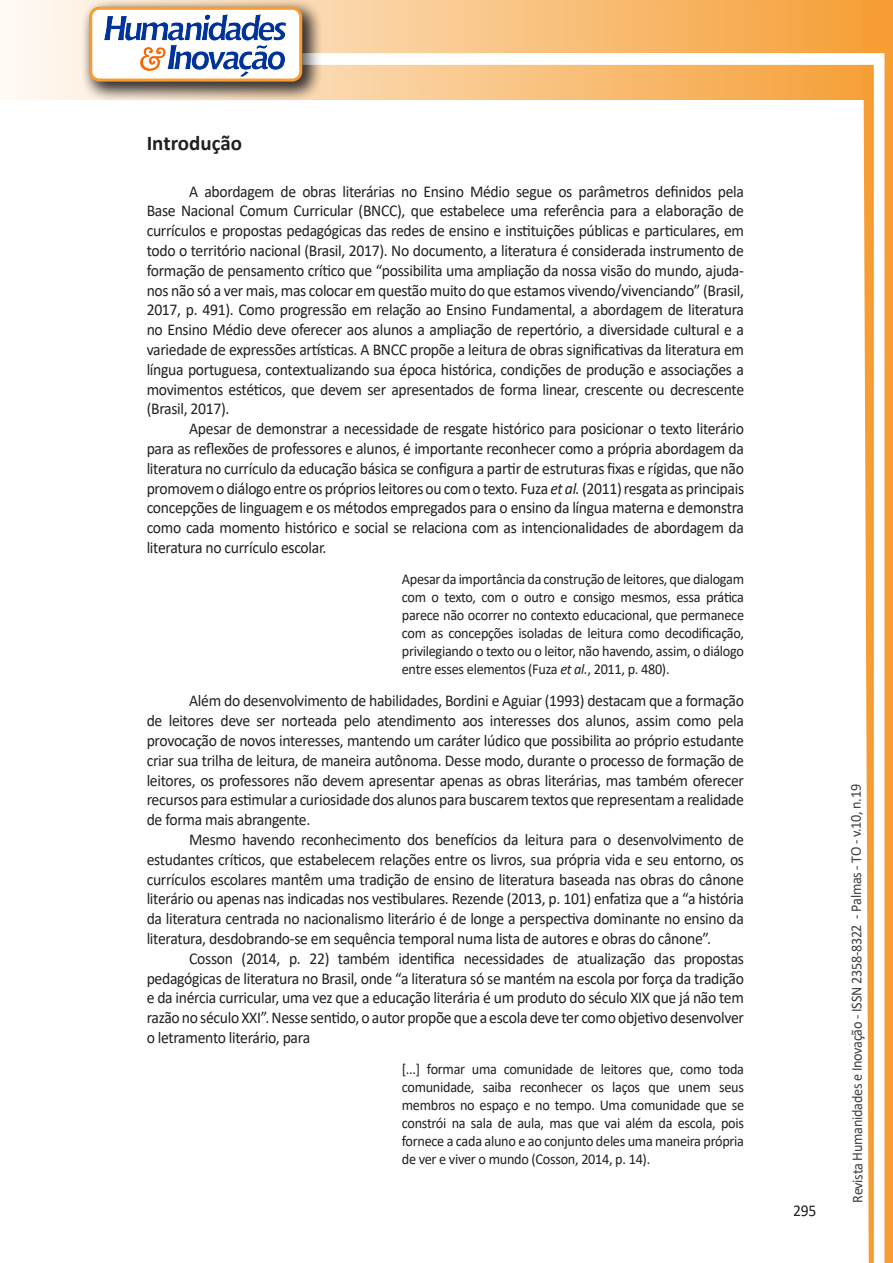
<style>
.page{position:relative;width:893px;height:1263px;background:#fff}
.page>*{position:absolute;margin:0;border:0;box-sizing:border-box;transform-origin:0 0}
.Titulo_2{font:700 21px "Calibri";color:#231f20}
.texto{font:16.5px/19.8px "Calibri";letter-spacing:-.02em;color:#231f20;text-align:justify;scale:.95 1}
.citacao{font:15px/18px "Calibri";letter-spacing:-.02em;color:#231f20;text-align:justify;scale:.95 1}
.t1{font:15px "Calibri";letter-spacing:-.025em;color:#3e3e3f;scale:.95 1}
.s1{font-style:italic}
</style>
<div class="page">
<svg style="left:5px;top:0;width:858px;height:100px;background:#f9c484"></svg>
<div style="left:302px;top:53px;width:582px;height:12px;background:#fff;border:2px solid #fff"></div>
<svg style="left:863px;top:0;width:30px;height:1263px"></svg>
<div style="left:81px;top:0;width:241px;height:102px;background:#231f20;opacity:.75"></div>
<div style="left:91px;top:8px;width:210px;height:72px;background:#fff;border-radius:9px"></div>
<img style="left:104px;top:14px;width:181px;height:62px">
<div style="left:89px;top:7px;width:213px;height:75px;border:3px solid #f69e34;border-radius:9px"></div>
<p class="Titulo_2" style="left:147px;top:128px;width:97px">Introdução</p>
<p class="texto" style="left:147px;top:181px;width:630px;text-indent:43px">A abordagem de obras literárias no Ensino Médio segue os parâmetros definidos pela Base Nacional Comum Curricular (BNCC), que estabelece uma referência para a elaboração de currículos e propostas pedagógicas das redes de ensino e instituições públicas e particulares, em todo o território nacional (Brasil, 2017). No documento, a literatura é considerada instrumento de formação de pensamento crítico que “possibilita uma ampliação da nossa visão do mundo, ajuda&shy;nos não só a ver mais, mas colocar em questão muito do que estamos vivendo/vivenciando” (Brasil, 2017, p. 491). Como progressão em relação ao Ensino Fundamental, a abordagem de literatura no Ensino Médio deve oferecer aos alunos a ampliação de repertório, a diversidade cultural e a variedade de expressões artísticas. A BNCC propõe a leitura de obras significativas da literatura em língua portuguesa, contextualizando sua época histórica, condições de produção e associações a movimentos estéticos, que devem ser apresentados de forma linear, crescente ou decrescente (Brasil, 2017).</p>
<p class="texto" style="left:147px;top:418px;width:630px;text-indent:43px">Apesar de demonstrar a necessidade de resgate histórico para posicionar o texto literário para as reflexões de professores e alunos, é importante reconhecer como a própria abordagem da literatura no currículo da educação básica se configura a partir de estruturas fixas e rígidas, que não promovem o diálogo entre os próprios leitores ou com o texto. Fuza <span class="s1">et al.</span> (2011) resgata as principais concepções de linguagem e os métodos empregados para o ensino da língua materna e demonstra como cada momento histórico e social se relaciona com as intencionalidades de abordagem da literatura no currículo escolar.</p>
<p class="citacao" style="left:402px;top:569px;width:362px">Apesar da importância da construção de leitores, que dialogam com o texto, com o outro e consigo mesmos, essa prática parece não ocorrer no contexto educacional, que permanece com as concepções isoladas de leitura como decodificação, privilegiando o texto ou o leitor, não havendo, assim, o diálogo entre esses elementos (Fuza <span class="s1">et al.</span>, 2011, p. 480).</p>
<p class="texto" style="left:147px;top:690px;width:630px;text-indent:43px">Além do desenvolvimento de habilidades, Bordini e Aguiar (1993) destacam que a formação de leitores deve ser norteada pelo atendimento aos interesses dos alunos, assim como pela provocação de novos interesses, mantendo um caráter lúdico que possibilita ao próprio estudante criar sua trilha de leitura, de maneira autônoma. Desse modo, durante o processo de formação de leitores, os professores não devem apresentar apenas as obras literárias, mas também oferecer recursos para estimular a curiosidade dos alunos para buscarem textos que representam a realidade de forma mais abrangente.</p>
<p class="texto" style="left:147px;top:829px;width:630px;text-indent:43px">Mesmo havendo reconhecimento dos benefícios da leitura para o desenvolvimento de estudantes críticos, que estabelecem relações entre os livros, sua própria vida e seu entorno, os currículos escolares mantêm uma tradição de ensino de literatura baseada nas obras do cânone literário ou apenas nas indicadas nos vestibulares. Rezende (2013, p. 101) enfatiza que a “a história da literatura centrada no nacionalismo literário é de longe a perspectiva dominante no ensino da literatura, desdobrando-se em sequência temporal numa lista de autores e obras do cânone”.</p>
<p class="texto" style="left:147px;top:948px;width:630px;text-indent:43px">Cosson (2014, p. 22) também identifica necessidades de atualização das propostas pedagógicas de literatura no Brasil, onde “a literatura só se mantém na escola por força da tradição e da inércia curricular, uma vez que a educação literária é um produto do século XIX que já não tem razão no século XXI”. Nesse sentido, o autor propõe que a escola deve ter como objetivo desenvolver o letramento literário, para</p>
<p class="citacao" style="left:402px;top:1059px;width:362px">[...] formar uma comunidade de leitores que, como toda comunidade, saiba reconhecer os laços que unem seus membros no espaço e no tempo. Uma comunidade que se constrói na sala de aula, mas que vai além da escola, pois fornece a cada aluno e ao conjunto deles uma maneira própria de ver e viver o mundo (Cosson, 2014, p. 14).</p>
<p class="texto" style="left:793px;top:1200px;width:26px">295</p>
<p class="t1" style="left:846px;top:1203px;width:442px;rotate:-90deg">Revista Humanidades e Inovação - ISSN 2358-8322 - Palmas - TO - v.10, n.19</p>
</div>
